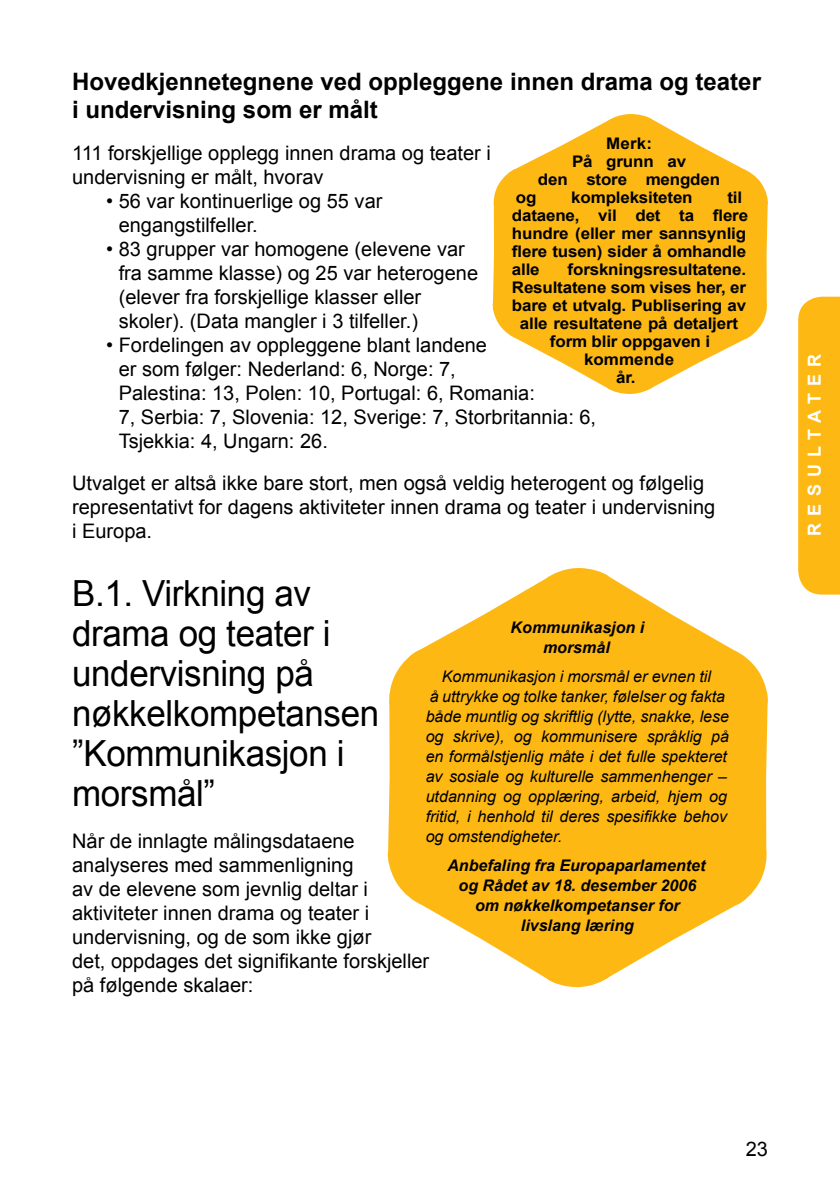
<style>
.page{position:relative;width:840px;height:1191px;background:#fff}
.page>*{position:absolute;margin:0;border:0;box-sizing:border-box;transform-origin:0 0}
.t1{font:36px/40px "Arial";letter-spacing:-.01em;color:#000}
.t2{font:700 24px/28.8px "Arial";color:#000}
.t3{font:20px/24px "Arial";color:#000}
.t4{font:700 18px "Arial";color:#fff}
.t5{font:italic 16px/20px "Arial";color:#000}
.t6{font:700 16px/18px "Arial";letter-spacing:-.01em;color:#000;text-align:center;scale:1.06 1}
.t7{font:italic 700 16px/20px "Arial";color:#000;text-align:center}
</style>
<div class="page">
<div style="left:798px;top:297px;width:41px;height:297px;background:#fdb813"></div>
<svg style="left:492px;top:114px;width:276px;height:280px;fill:#fdb813"></svg>
<svg style="left:387px;top:568px;width:381px;height:419px;fill:#fdb813"></svg>
<p class="t2" style="left:72px;top:67px;width:690px">Hovedkjennetegnene ved oppleggene innen drama og teater i undervisning som er målt</p>
<p class="t3" style="left:72px;top:141px;width:420px">111 forskjellige opplegg innen drama og teater i undervisning er målt, hvorav</p>
<p class="t3" style="left:119px;top:189px;width:265px;text-indent:-13px">• 56 var kontinuerlige og 55 var engangstilfeller.</p>
<p class="t3" style="left:119px;top:237px;width:361px;text-indent:-13px">• 83 grupper var homogene (elevene var fra samme klasse) og 25 var heterogene (elever fra forskjellige klasser eller skoler). (Data mangler i 3 tilfeller.)</p>
<p class="t3" style="left:119px;top:333px;width:478px;text-indent:-13px">• Fordelingen av oppleggene blant landene<br>er som følger: Nederland: 6, Norge: 7,<br>Palestina: 13, Polen: 10, Portugal: 6, Romania:<br>7, Serbia: 7, Slovenia: 12, Sverige: 7, Storbritannia: 6, Tsjekkia: 4, Ungarn: 26.</p>
<p class="t3" style="left:72px;top:471px;width:644px">Utvalget er altså ikke bare stort, men også veldig heterogent og følgelig representativt for dagens aktiviteter innen drama og teater i undervisning i Europa.</p>
<h1 class="t1" style="left:72px;top:573px;width:308px">B.1. Virkning av drama og teater i undervisning på nøkkelkompetansen ”Kommunikasjon i morsmål”</h1>
<p class="t3" style="left:72px;top:828px;width:358px">Når de innlagte målingsdataene analyseres med sammenligning<br>av de elevene som jevnlig deltar i aktiviteter innen drama og teater i undervisning, og de som ikke gjør<br>det, oppdages det signifikante forskjeller på følgende skalaer:</p>
<p class="t6" style="left:537px;top:135px;width:173px">Merk:<br>På grunn av<br>den store mengden</p>
<p class="t6" style="left:511px;top:189px;width:224px;text-align:left;text-indent:215px">til dataene, vil det ta flere hundre (eller mer sannsynlig flere tusen) sider å omhandle alle</p>
<p class="t6" style="left:515px;top:189px;width:21px">og</p>
<p class="t6" style="left:571px;top:189px;width:116px">kompleksiteten</p>
<p class="t6" style="left:567px;top:261px;width:170px">forskningsresultatene.</p>
<p class="t6" style="left:511px;top:279px;width:222px">Resultatene som vises her, er</p>
<p class="t6" style="left:511px;top:297px;width:222px">bare et utvalg. Publisering av</p>
<p class="t6" style="left:519px;top:315px;width:207px">alle resultatene på detaljert</p>
<p class="t6" style="left:549px;top:333px;width:152px">form blir oppgaven i</p>
<p class="t6" style="left:583px;top:351px;width:86px">kommende</p>
<p class="t6" style="left:615px;top:369px;width:20px">år.</p>
<p class="t7" style="left:510px;top:617px;width:135px">Kommunikasjon i morsmål</p>
<p class="t5" style="left:425px;top:666px;width:305px;text-indent:16px">Kommunikasjon i morsmål er evnen til<br>å uttrykke og tolke tanker, følelser og fakta både muntlig og skriftlig (lytte, snakke, lese og skrive), og kommunisere språklig på en formålstjenlig måte i det fulle spekteret av sosiale og kulturelle sammenhenger – utdanning og opplæring, arbeid, hjem og fritid, i henhold til deres spesifikke behov og omstendigheter.</p>
<p class="t7" style="left:447px;top:855px;width:259px">Anbefaling fra Europaparlamentet og Rådet av 18. desember 2006 om nøkkelkompetanser for livslang læring</p>
<p class="t4" style="left:802px;top:536px;width:182px;rotate:-90deg">Resultater</p>
<p class="t3" style="left:745px;top:1136px;width:24px">23</p>
</div>
